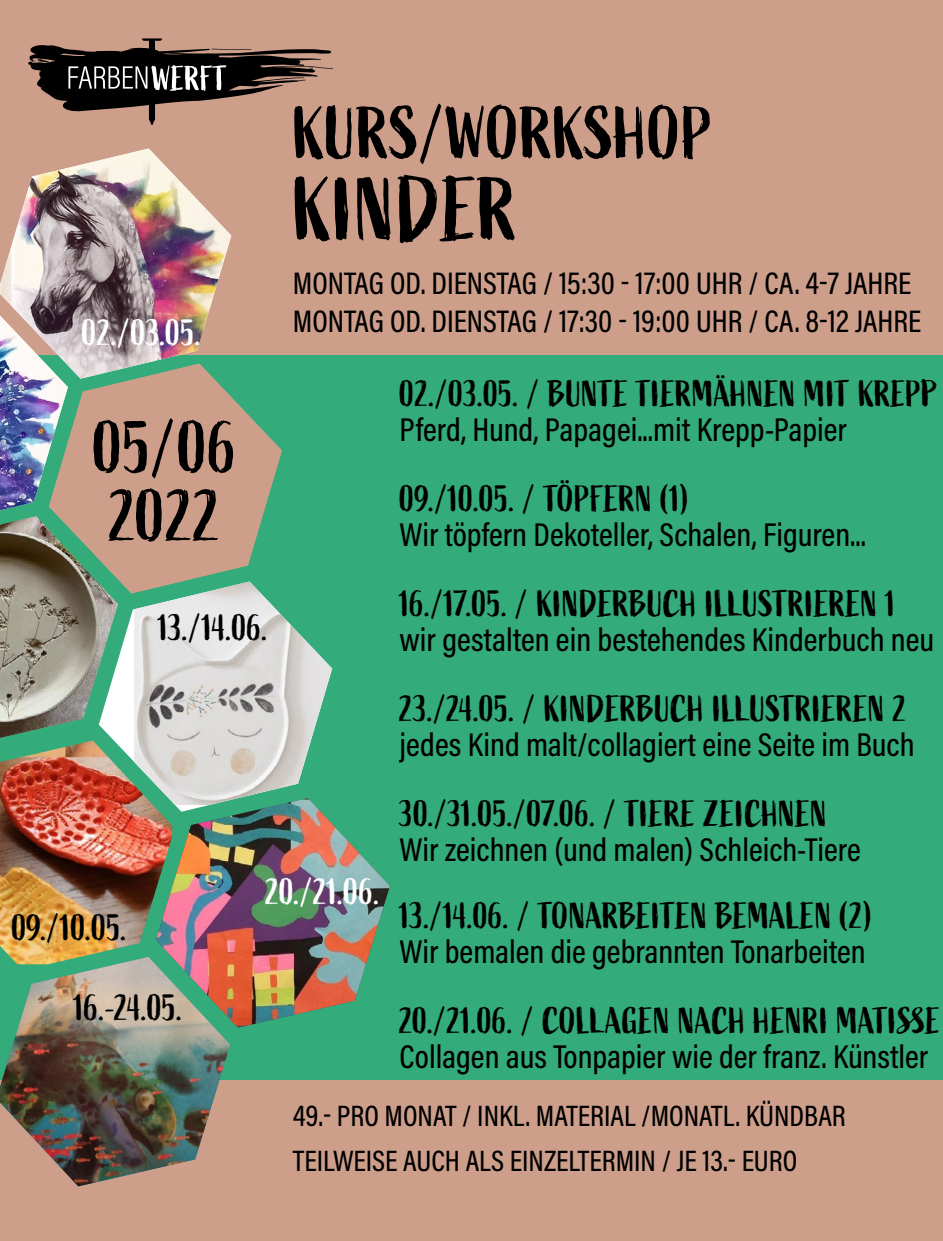
<style>
.page{position:relative;width:943px;height:1241px;background:#fff}
.page>*{position:absolute;margin:0;border:0;box-sizing:border-box;transform-origin:0 0}
.t1{font:89.25px "Active";letter-spacing:.005em;color:#000}
.t2{font:73.5px "Active";color:#000}
.t3{font:72.98px/68.4px "Active";color:#000}
.t4{font:36.75px "Active";color:#000}
.t5{font:36.75px "Active";color:#fff}
.t6{font:500 33.25px "Acumin Pro Cond";color:#000}
.t7{font:31.5px/37.8px "Acumin Variable Concept";color:#000}
.t8{font:500 29.75px/45px "Acumin Pro Cond";color:#000}
</style>
<div class="page">
<div style="left:0;top:0;width:943px;height:1240px;background:#cd9f8b"></div>
<div style="left:0;top:355px;width:943px;height:724px;background:#33ab7b"></div>
<img style="left:0;top:969px;width:230px;height:217px">
<svg style="left:28px;top:38px;width:305px;height:86px"></svg>
<img style="left:175px;top:593px;width:157px;height:205px">
<img style="left:156px;top:799px;width:234px;height:226px">
<img style="left:0;top:593px;width:175px;height:376px">
<img style="left:0;top:516px;width:118px;height:221px">
<svg style="left:49px;top:378px;width:233px;height:215px;fill:#cd9f8b"></svg>
<img style="left:0;top:148px;width:231px;height:230px">
<img style="left:0;top:315px;width:68px;height:195px">
<p class="t5" style="left:82px;top:312px;width:121px">02./03.05.</p>
<h2 class="t2" style="left:293px;top:92px;width:421px">KURS/WORKSHOP</h2>
<h1 class="t1" style="left:293px;top:159px;width:227px">KINDER</h1>
<p class="t7" style="left:293px;top:263px;width:630px">MONTAG OD. DIENSTAG / 15:30 - 17:00 UHR / CA. 4-7 JAHRE<br>MONTAG OD. DIENSTAG / 17:30 - 19:00 UHR / CA. 8-12 JAHRE</p>
<h3 class="t3" style="left:93px;top:416px;width:146px">05/06<br>2022</h3>
<p class="t4" style="left:158px;top:607px;width:112px">13./14.06.</p>
<p class="t4" style="left:12px;top:907px;width:117px">09./10.05.</p>
<p class="t4" style="left:74px;top:987px;width:111px">16.-24.05.</p>
<p class="t5" style="left:266px;top:870px;width:116px">20./21.06.</p>
<p class="t4" style="left:399px;top:372px;width:540px">02./03.05. / BUNTE TIERMÄHNEN MIT KREPP</p>
<p class="t6" style="left:399px;top:407px;width:449px">Pferd, Hund, Papagei...mit Krepp-Papier</p>
<p class="t4" style="left:399px;top:477px;width:291px">09./10.05. / TÖPFERN (1)</p>
<p class="t6" style="left:399px;top:512px;width:468px">Wir töpfern Dekoteller, Schalen, Figuren...</p>
<p class="t4" style="left:399px;top:582px;width:498px">16./17.05. / KINDERBUCH ILLUSTRIEREN 1</p>
<p class="t6" style="left:399px;top:617px;width:536px">wir gestalten ein bestehendes Kinderbuch neu</p>
<p class="t4" style="left:399px;top:687px;width:508px">23./24.05. / KINDERBUCH ILLUSTRIEREN 2</p>
<p class="t6" style="left:399px;top:722px;width:516px">jedes Kind malt/collagiert eine Seite im Buch</p>
<p class="t4" style="left:399px;top:792px;width:429px">30./31.05./07.06. / TIERE ZEICHNEN</p>
<p class="t6" style="left:399px;top:827px;width:463px">Wir zeichnen (und malen) Schleich-Tiere</p>
<p class="t4" style="left:399px;top:894px;width:474px">13./14.06. / TONARBEITEN BEMALEN (2)</p>
<p class="t6" style="left:399px;top:929px;width:468px">Wir bemalen die gebrannten Tonarbeiten</p>
<p class="t4" style="left:399px;top:999px;width:542px">20./21.06. / COLLAGEN NACH HENRI MATISSE</p>
<p class="t6" style="left:399px;top:1034px;width:530px">Collagen aus Tonpapier wie der franz. Künstler</p>
<p class="t8" style="left:293px;top:1092px;width:554px">49.- PRO MONAT / INKL. MATERIAL /MONATL. KÜNDBAR<br>TEILWEISE AUCH ALS EINZELTERMIN / JE 13.- EURO</p>
</div>
